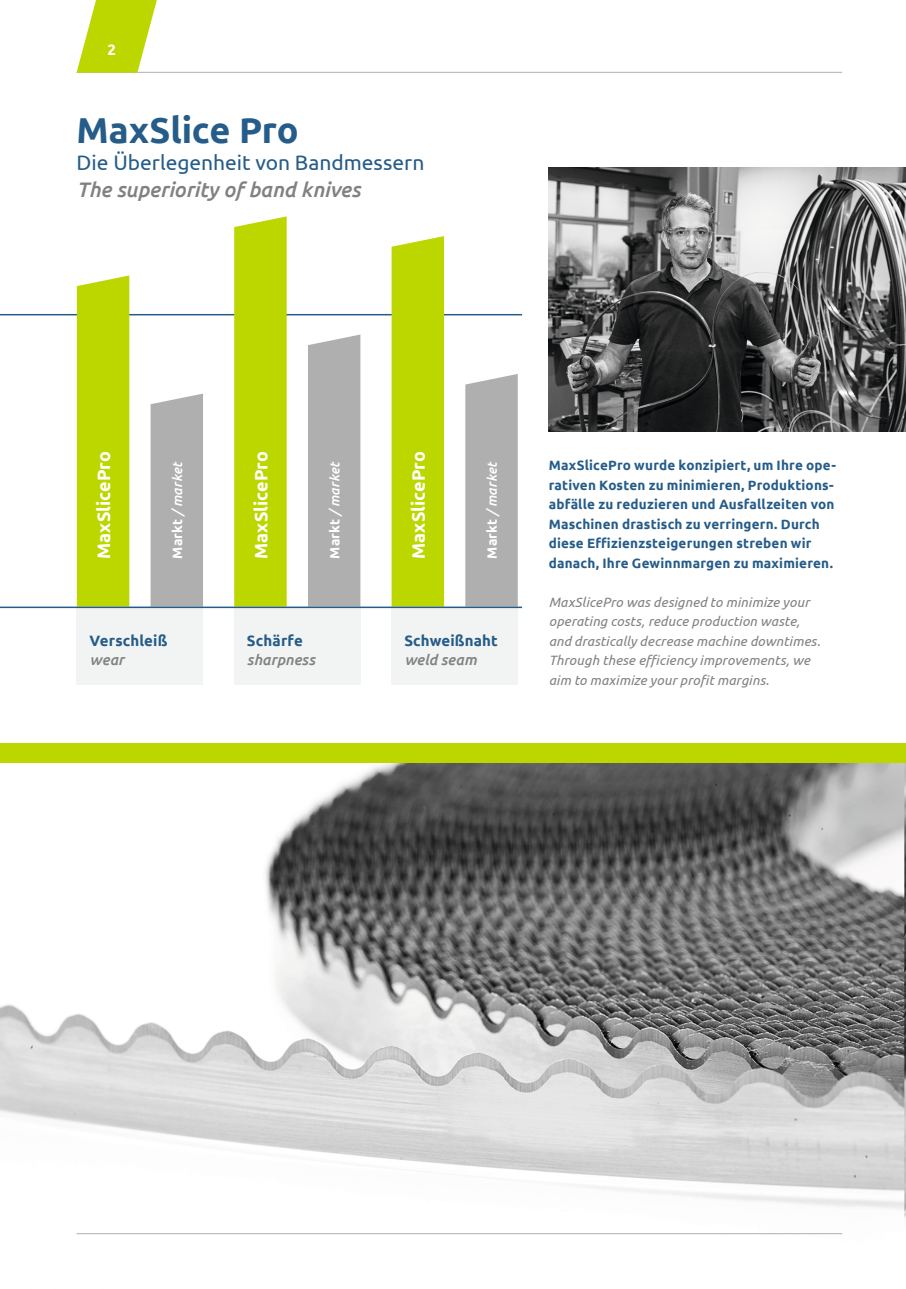
<style>
.page{position:relative;width:906px;height:1289px;background:#fff}
.page>*{position:absolute;margin:0;border:0;box-sizing:border-box;transform-origin:0 0}
.t1{font:700 36px "Ubuntu";letter-spacing:-.005em;color:#255c89}
.t2{font:21px "Ubuntu";color:#255c89}
.t3{font:italic 500 21px "Ubuntu";letter-spacing:-.005em;color:#818181}
.t4{font:700 18px "Ubuntu";color:#fff}
.t5{font:700 15px "Ubuntu";letter-spacing:.01em;color:#255c89}
.t6{font:italic 500 15px "Ubuntu";letter-spacing:.005em;color:#818181}
.t7{font:700 15px "Ubuntu";color:#fff}
.t8{font:700 13.5px/19.5px "Ubuntu";letter-spacing:.015em;color:#255c89}
.t9{font:italic 13.5px/19.5px "Ubuntu";letter-spacing:.01em;color:#818181}
.t10{font:italic 500 13.5px "Ubuntu";color:#fff}
.s1{font-weight:700;font-style:normal}
</style>
<div class="page">
<img style="left:0;top:762px;width:906px;height:473px">
<hr style="left:0;top:314px;width:522px;height:1px;background:#255c89">
<div style="left:77px;top:606px;width:126px;height:78px;background:#f2f3f3"></div>
<div style="left:234px;top:606px;width:126px;height:78px;background:#f2f3f3"></div>
<div style="left:391px;top:606px;width:127px;height:78px;background:#f2f3f3"></div>
<div style="left:234px;top:216px;width:53px;height:390px;background:#bcd700"></div>
<div style="left:77px;top:275px;width:52px;height:331px;background:#bcd700"></div>
<div style="left:391px;top:236px;width:53px;height:370px;background:#bcd700"></div>
<div style="left:308px;top:334px;width:52px;height:272px;background:#afafb0"></div>
<div style="left:151px;top:393px;width:52px;height:213px;background:#afafb0"></div>
<div style="left:465px;top:374px;width:53px;height:232px;background:#afafb0"></div>
<hr style="left:0;top:606px;width:522px;height:2px;background:#255c89">
<img style="left:549px;top:168px;width:357px;height:263px">
<hr style="left:77px;top:72px;width:765px;height:1px;background:#afafb0">
<svg style="left:77px;top:0;width:80px;height:73px"></svg>
<hr style="left:77px;top:1233px;width:765px;height:1px;background:#afafb0">
<div style="left:0;top:743px;width:906px;height:19px;background:#bcd700"></div>
<p class="t7" style="left:108px;top:41px;width:10px">2</p>
<h1 class="t1" style="left:77px;top:108px;width:224px">MaxSlice Pro</h1>
<h2 class="t2" style="left:77px;top:150px;width:349px">Die Überlegenheit von Bandmessern</h2>
<h2 class="t3" style="left:77px;top:176px;width:285px">The superiority of band knives</h2>
<h3 class="t4" style="left:93px;top:559px;width:109px;rotate:-90deg">MaxSlicePro</h3>
<p class="t10" style="left:169px;top:559px;width:99px;rotate:-90deg"><span class="s1">Markt</span> /market</p>
<h3 class="t4" style="left:250px;top:559px;width:109px;rotate:-90deg">MaxSlicePro</h3>
<h3 class="t4" style="left:407px;top:559px;width:109px;rotate:-90deg">MaxSlicePro</h3>
<p class="t10" style="left:326px;top:559px;width:99px;rotate:-90deg"><span class="s1">Markt</span> /market</p>
<p class="t10" style="left:484px;top:559px;width:99px;rotate:-90deg"><span class="s1">Markt</span> /market</p>
<p class="t5" style="left:90px;top:631px;width:79px">Verschleiß</p>
<p class="t6" style="left:90px;top:650px;width:36px">wear</p>
<p class="t5" style="left:247px;top:631px;width:57px">Schärfe</p>
<p class="t6" style="left:247px;top:650px;width:70px">sharpness</p>
<p class="t5" style="left:404px;top:631px;width:95px">Schweißnaht</p>
<p class="t6" style="left:404px;top:650px;width:74px">weld seam</p>
<p class="t8" style="left:549px;top:455px;width:289px">MaxSlicePro wurde konzipiert, um Ihre ope&shy;rativen Kosten zu minimieren, Produktions&shy;abfälle zu reduzieren und Ausfallzeiten von Maschinen drastisch zu verringern. Durch diese Effizienzsteigerungen streben wir danach, Ihre Gewinnmargen zu maximieren.</p>
<p class="t9" style="left:549px;top:591px;width:273px">MaxSlicePro was designed to minimize your operating costs, reduce production waste, and drastically decrease machine downtimes.<br>Through these efficiency improvements, we aim to maximize your profit margins.</p>
</div>
